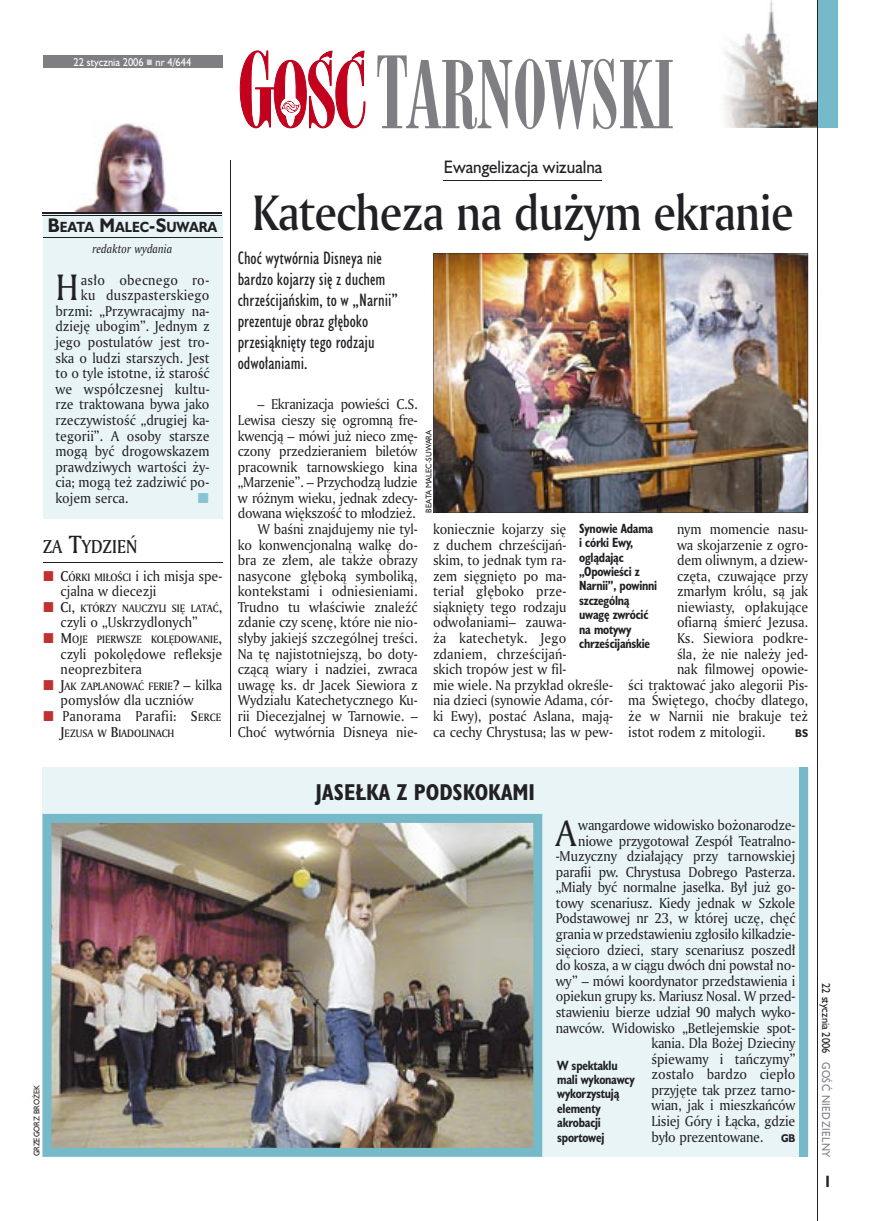
<style>
.page{position:relative;width:872px;height:1221px;background:#fff}
.page>*{position:absolute;margin:0;border:0;box-sizing:border-box;transform-origin:0 0}
.t1{font:90px "Modern 735 PL";color:#7f7e83;scale:.9 1}
.t2{font:48px "Amerigo Md PL";letter-spacing:-.02em;color:#212125;scale:.9 1}
.t3{font:35.55px "Amerigo PL";color:#212125;scale:.94 1}
.t4{font:700 21px "Humanst 521 Cn PL";color:#212125}
.t5{font:18px "Amerigo Md PL";color:#212125;scale:.9 1}
.t6{font:16.5px/21px "Humanst 521 Cn PL";color:#212125}
.t7{font:16.5px "Humanst 521 PL";color:#212125;scale:.94 1}
.t8{font:700 15px "Humanst 521 Cn PL";color:#212125;scale:.94 1}
.t9{font:13.8px/15.6px "Amerigo PL";letter-spacing:-.005em;color:#212125;scale:.94 1}
.t10{font:13.8px "Amerigo PL";letter-spacing:.015em;color:#212125;scale:.94 1}
.t11{font:13.8px "Amerigo PL";letter-spacing:.02em;color:#212125;scale:.94 1}
.t12{font:700 13.5px "Humanst 521 PL";color:#212125;scale:.9 1}
.t13{font:700 12.3px/14.4px "Humanst 521 Cn PL";letter-spacing:-.02em;color:#212125;scale:.94 1}
.t14{font:italic 11.7px "Amerigo PL";color:#212125;scale:.94 1}
.t15{font:10.5px "Humanst 521 PL";color:#fff;scale:.9 1}
.t16{font:10.5px "Humanst 521 PL";letter-spacing:.05em;color:#7f7e83;scale:.9 1}
.t17{font:10.5px "Humanst 521 PL";color:#212125;scale:.9 1}
.t18{font:10.35px "Amerigo Md PL";color:#212125;scale:.94 1}
.t19{font:700 10.35px "Humanst 521 PL";color:#212125;scale:.9 1}
.t20{font:7.5px "Humanst 521 PL";color:#212125;scale:.94 1}
.s1{font-size:18px}
.s2{font-size:24px}
.s3{font-family:"Amerigo Md PL"}
.s4{font-family:"Amerigo Md PL";font-size:10.35px}
.s5{font-size:13.8px}
.s6{font-family:"Amerigo PL";font-size:13.8px}
.s7{font-size:96px}
</style>
<div class="page">
<div style="left:43px;top:213px;width:179px;height:305px;background:#e9f4f6"></div>
<hr style="left:230px;top:160px;width:1px;height:576px;background:#212125">
<img style="left:723px;top:0;width:94px;height:127px">
<svg style="left:240px;top:50px;width:125px;height:78px"></svg>
<div style="left:43px;top:55px;width:179px;height:13px;background:#7f7e83"></div>
<div style="left:818px;top:0;width:19px;height:127px;background:#76baca"></div>
<hr style="left:817px;top:0;width:1px;height:1220px;background:#212125">
<div style="left:43px;top:767px;width:765px;height:389px;background:#e9f4f6"></div>
<img style="left:43px;top:814px;width:499px;height:342px">
<div style="left:799px;top:767px;width:9px;height:389px;background:#76baca"></div>
<hr style="left:444px;top:180px;width:158px;height:1px;background:#212125">
<hr style="left:43px;top:562px;width:179px;height:1px;background:#212125">
<img style="left:433px;top:253px;width:375px;height:259px">
<img style="left:74px;top:123px;width:106px;height:89px">
<hr style="left:43px;top:212px;width:179px;height:2px;background:#212125">
<hr style="left:43px;top:215px;width:179px;height:1px;background:#212125">
<hr style="left:43px;top:237px;width:179px;height:1px;background:#212125">
<p class="t15" style="left:74px;top:55px;width:132px">22 stycznia 2006 nr 4/644</p>
<p class="t12" style="left:48px;top:217px;width:189px"><span class="s1">B</span>EATA <span class="s1">M</span>ALEC<span class="s1">-S</span>UWARA</p>
<p class="t14" style="left:93px;top:241px;width:86px">redaktor wydania</p>
<h3 class="t3" style="left:55px;top:264px;width:26px">H</h3>
<p class="t11" style="left:81px;top:270px;width:138px">asło obecnego ro-</p>
<p class="t10" style="left:81px;top:286px;width:138px">ku duszpasterskiego</p>
<p class="t9" style="left:55px;top:303px;width:165px">brzmi: „Przywracajmy na-</p>
<p class="t9" style="left:55px;top:318px;width:165px">dzieję ubogim”. Jednym z</p>
<p class="t9" style="left:55px;top:334px;width:165px">jego postulatów jest tro-</p>
<p class="t9" style="left:55px;top:349px;width:165px">ska o ludzi starszych. Jest</p>
<p class="t9" style="left:55px;top:365px;width:165px">to o tyle istotne, iż starość</p>
<p class="t10" style="left:55px;top:379px;width:165px">we współczesnej kultu-</p>
<p class="t9" style="left:55px;top:396px;width:165px">rze traktowana bywa jako</p>
<p class="t9" style="left:55px;top:412px;width:165px">rzeczywistość „drugiej ka-</p>
<p class="t9" style="left:55px;top:427px;width:165px">tegorii”. A osoby starsze</p>
<p class="t9" style="left:55px;top:443px;width:165px">mogą być drogowskazem</p>
<p class="t9" style="left:55px;top:458px;width:165px">prawdziwych wartości ży-</p>
<p class="t9" style="left:55px;top:474px;width:165px">cia; mogą też zadziwić po-</p>
<p class="t9" style="left:55px;top:489px;width:79px">kojem serca.</p>
<h3 class="t5" style="left:43px;top:534px;width:107px">ZA <span class="s2">T</span>YDZIEŃ</h3>
<p class="t9" style="left:61px;top:567px;width:173px"><span class="s3">C</span><span class="s4">ÓRKI MIŁOŚCI</span> i ich misja spe&shy;cjalna w diecezji</p>
<p class="t18" style="left:61px;top:601px;width:173px"><span class="s5">C</span>I<span class="s5">,</span> KTÓRZY NAUCZYLI SIĘ LATAĆ<span class="s5">,</span></p>
<p class="t9" style="left:61px;top:614px;width:147px">czyli o „Uskrzydlonych”</p>
<p class="t18" style="left:61px;top:632px;width:173px"><span class="s5">M</span>OJE PIERWSZE KOLĘDOWANIE<span class="s5">,</span></p>
<p class="t9" style="left:61px;top:645px;width:173px">czyli pokolędowe refleksje neoprezbitera</p>
<p class="t18" style="left:61px;top:679px;width:173px"><span class="s5">J</span>AK ZAPLANOWAĆ FERIE<span class="s5">?</span> <span class="s6">– kilka</span></p>
<p class="t9" style="left:61px;top:692px;width:172px">pomysłów dla uczniów<br>Panorama Parafii: <span class="s3">S</span><span class="s4">ERCE</span></p>
<p class="t18" style="left:61px;top:725px;width:122px"><span class="s5">J</span>EZUSA W <span class="s5">B</span>IADOLINACH</p>
<h1 class="t1" style="left:376px;top:40px;width:333px"><span class="s7">T</span>ARNOWSKI</h1>
<p class="t7" style="left:444px;top:156px;width:170px">Ewangelizacja wizualna</p>
<h2 class="t2" style="left:252px;top:180px;width:603px">Katecheza na dużym ekranie</h2>
<p class="t6" style="left:238px;top:248px;width:162px">Choć wytwórnia Disneya nie bardzo kojarzy się z duchem chrześcijańskim, to w „Narnii” prezentuje obraz głęboko przesiąknięty tego rodzaju odwołaniami.</p>
<p class="t9" style="left:238px;top:396px;width:193px;text-align:right">– Ekranizacja powieści C.S.<br>Lewisa cieszy się ogromną fre&shy;kwencją – mówi już nieco zmę&shy;czony przedzieraniem biletów pracownik tarnowskiego kina „Marzenie”. – Przychodzą ludzie w różnym wieku, jednak zdecy&shy;dowana większość to młodzież.<br>W baśni znajdujemy nie tyl-<br>ko konwencjonalną walkę do&shy;bra ze złem, ale także obrazy nasycone głęboką symboliką, kontekstami i odniesieniami.<br>Trudno tu właściwie znaleźć zdanie czy scenę, które nie nio&shy;słyby jakiejś szczególnej treści.<br>Na tę najistotniejszą, bo doty&shy;czącą wiary i nadziei, zwraca uwagę ks. dr Jacek Siewiora z<br>Wydziału Katechetycznego Ku&shy;rii Diecezjalnej w Tarnowie. –<br>Choć wytwórnia Disneya nie-</p>
<p class="t20" style="left:424px;top:512px;width:89px;rotate:-90deg">BEATA MALEC-SUWARA</p>
<p class="t9" style="left:433px;top:521px;width:193px">koniecznie kojarzy się<br>z duchem chrześcijań-<br>skim, to jednak tym ra-<br>zem sięgnięto po ma-<br>teriał głęboko prze&shy;siąknięty tego rodzaju odwołaniami– zauwa-<br>ża katechetyk. Jego zdaniem, chrześcijań-<br>skich tropów jest w fil-<br>mie wiele. Na przykład określe&shy;nia dzieci (synowie Adama, cór&shy;ki Ewy), postać Aslana, mają&shy;ca cechy Chrystusa; las w pew-</p>
<p class="t9" style="left:677px;top:521px;width:141px">nym momencie nasu-</p>
<p class="t13" style="left:579px;top:520px;width:85px">Synowie Adama i córki Ewy, oglądając „Opowieści z<br>Narnii”, powinni szczególną uwagę zwrócić na motywy chrześcijańskie</p>
<p class="t9" style="left:677px;top:536px;width:141px">wa skojarzenie z ogro-</p>
<p class="t9" style="left:677px;top:552px;width:141px">dem oliwnym, a dziew-</p>
<p class="t9" style="left:677px;top:567px;width:141px">częta, czuwające przy</p>
<p class="t9" style="left:677px;top:583px;width:141px">zmarłym królu, są jak</p>
<p class="t9" style="left:677px;top:598px;width:141px">niewiasty, opłakujące</p>
<p class="t9" style="left:677px;top:614px;width:141px">ofiarną śmierć Jezusa.</p>
<p class="t9" style="left:677px;top:630px;width:141px">Ks. Siewiora podkre-</p>
<p class="t9" style="left:677px;top:645px;width:141px">śla, że nie należy jed-</p>
<p class="t9" style="left:677px;top:661px;width:141px">nak filmowej opowie-</p>
<p class="t9" style="left:628px;top:676px;width:193px">ści traktować jako alegorii Pis-</p>
<p class="t9" style="left:628px;top:692px;width:193px">ma Świętego, choćby dlatego,</p>
<p class="t9" style="left:628px;top:707px;width:193px">że w Narnii nie brakuje też</p>
<p class="t9" style="left:628px;top:723px;width:147px">istot rodem z mitologii.</p>
<p class="t19" style="left:795px;top:725px;width:16px">BS</p>
<p class="t20" style="left:31px;top:1156px;width:77px;rotate:-90deg">GRZEGORZ BROŻEK</p>
<h3 class="t4" style="left:316px;top:777px;width:221px">JASEŁKA Z PODSKOKAMI</h3>
<h3 class="t3" style="left:556px;top:809px;width:23px">A</h3>
<p class="t9" style="left:578px;top:816px;width:232px">wangardowe widowisko bożonarodze-</p>
<p class="t9" style="left:578px;top:832px;width:232px">niowe przygotował Zespół Teatralno-</p>
<p class="t9" style="left:556px;top:848px;width:256px">-Muzyczny działający przy tarnowskiej</p>
<p class="t9" style="left:556px;top:863px;width:256px">parafii pw. Chrystusa Dobrego Pasterza.</p>
<p class="t9" style="left:556px;top:879px;width:256px">„Miały być normalne jasełka. Był już go-</p>
<p class="t9" style="left:556px;top:894px;width:256px">towy scenariusz. Kiedy jednak w Szkole</p>
<p class="t9" style="left:556px;top:910px;width:256px">Podstawowej nr 23, w której uczę, chęć</p>
<p class="t9" style="left:556px;top:925px;width:256px">grania w przedstawieniu zgłosiło kilkadzie-</p>
<p class="t9" style="left:556px;top:941px;width:256px">sięcioro dzieci, stary scenariusz poszedł</p>
<p class="t9" style="left:556px;top:957px;width:256px">do kosza, a w ciągu dwóch dni powstał no-</p>
<p class="t9" style="left:556px;top:972px;width:256px">wy” – mówi koordynator przedstawienia i</p>
<p class="t9" style="left:556px;top:988px;width:256px">opiekun grupy ks. Mariusz Nosal. W przed-</p>
<p class="t9" style="left:556px;top:1003px;width:256px">stawieniu bierze udział 90 małych wyko-</p>
<p class="t9" style="left:556px;top:1019px;width:256px">nawców. Widowisko „Betlejemskie spot-</p>
<p class="t9" style="left:651px;top:1034px;width:155px">kania. Dla Bożej Dzieciny</p>
<p class="t9" style="left:651px;top:1050px;width:155px">śpiewamy i tańczymy”</p>
<p class="t9" style="left:651px;top:1066px;width:155px">zostało bardzo ciepło</p>
<p class="t9" style="left:651px;top:1081px;width:155px">przyjęte tak przez tarno-</p>
<p class="t9" style="left:651px;top:1097px;width:155px">wian, jak i mieszkańców</p>
<p class="t9" style="left:651px;top:1112px;width:155px">Lisiej Góry i Łącka, gdzie</p>
<p class="t9" style="left:651px;top:1128px;width:121px">było prezentowane.</p>
<p class="t19" style="left:781px;top:1130px;width:17px">GB</p>
<p class="t13" style="left:557px;top:1057px;width:84px">W spektaklu mali wykonawcy wykorzystują elementy akrobacji sportowej</p>
<p class="t17" style="left:833px;top:983px;width:79px;rotate:90deg">22 stycznia 2006</p>
<p class="t16" style="left:833px;top:1061px;width:108px;rotate:90deg">GOŚĆ NIEDZIELNY</p>
<p class="t8" style="left:825px;top:1170px;width:6px">I</p>
</div>
